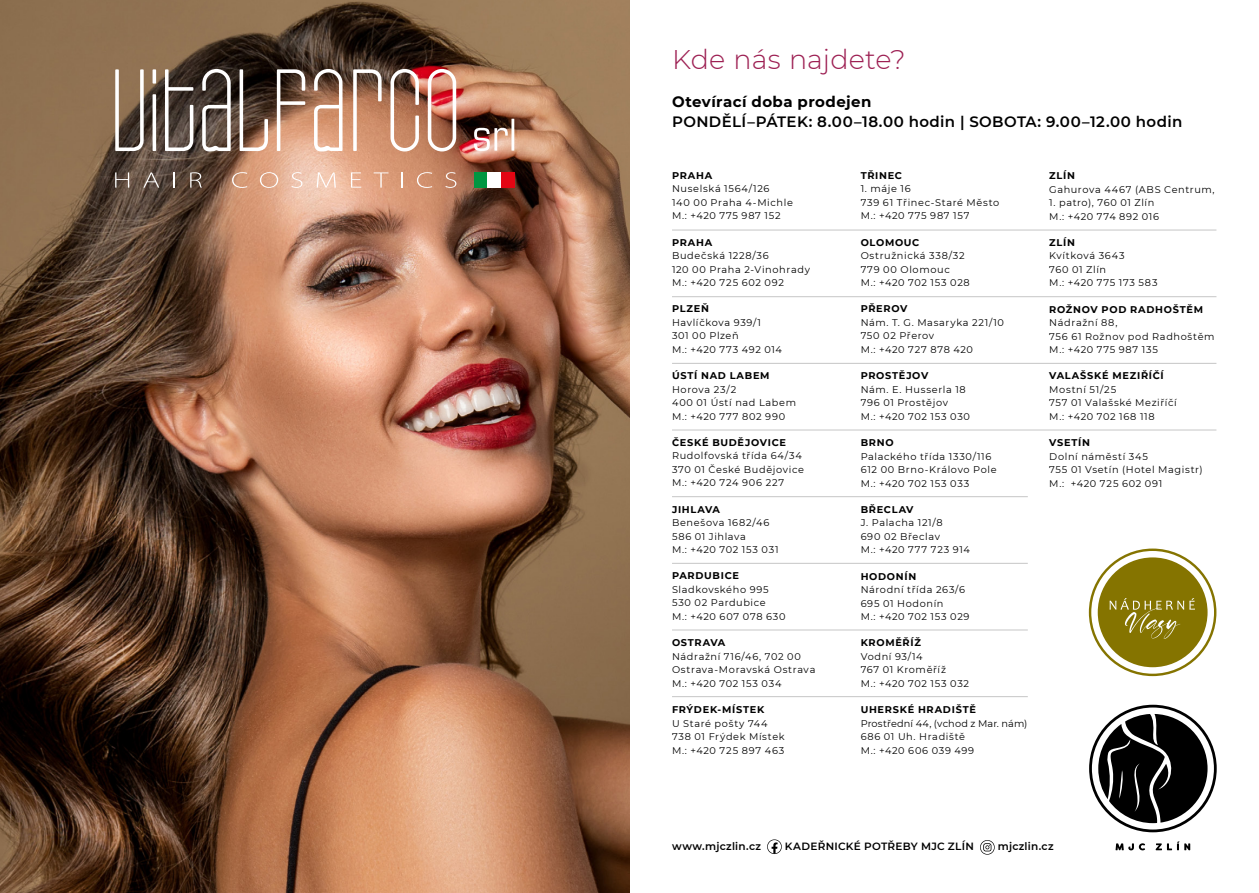
<style>
.page{position:relative;width:1259px;height:893px;background:#fff}
.page>*{position:absolute;margin:0;border:0;box-sizing:border-box;transform-origin:0 0}
.t1{font:300 27px "Montserrat";color:#9d2053}
.t2{font:600 15px "Montserrat";letter-spacing:.025em;color:#000}
.t3{font:700 15px "Montserrat";letter-spacing:.025em;color:#000}
.t4{font:600 10.5px "Montserrat";letter-spacing:.025em;color:#000}
.t5{font:9.75px/13.5px "Montserrat";letter-spacing:.065em;color:#000}
.t6{font:700 9.75px "Montserrat";letter-spacing:.075em;color:#000}
</style>
<div class="page">
<svg style="left:1089px;top:549px;width:127px;height:127px"></svg>
<svg style="left:1089px;top:705px;width:127px;height:127px"></svg>
<svg style="left:1115px;top:841px;width:75px;height:9px"></svg>
<hr style="left:672px;top:230px;width:544px;height:1px;background:#c6c6c6">
<hr style="left:672px;top:296px;width:544px;height:1px;background:#c6c6c6">
<hr style="left:672px;top:363px;width:544px;height:1px;background:#c6c6c6">
<hr style="left:672px;top:430px;width:544px;height:1px;background:#c6c6c6">
<hr style="left:672px;top:496px;width:355px;height:1px;background:#c6c6c6">
<hr style="left:672px;top:563px;width:355px;height:1px;background:#c6c6c6">
<hr style="left:672px;top:630px;width:355px;height:1px;background:#c6c6c6">
<hr style="left:672px;top:696px;width:355px;height:1px;background:#c6c6c6">
<svg style="left:767px;top:839px;width:15px;height:15px"></svg>
<svg style="left:980px;top:840px;width:14px;height:15px"></svg>
<img style="left:0;top:0;width:629px;height:893px">
<img style="left:105px;top:69px;width:420px;height:92px">
<svg style="left:115px;top:172px;width:14px;height:16px"></svg>
<svg style="left:143px;top:172px;width:16px;height:16px"></svg>
<svg style="left:173px;top:172px;width:1px;height:16px"></svg>
<svg style="left:190px;top:172px;width:12px;height:16px"></svg>
<svg style="left:232px;top:172px;width:15px;height:16px"></svg>
<svg style="left:260px;top:172px;width:18px;height:16px"></svg>
<svg style="left:291px;top:172px;width:11px;height:16px"></svg>
<svg style="left:316px;top:172px;width:20px;height:16px"></svg>
<svg style="left:351px;top:172px;width:10px;height:16px"></svg>
<svg style="left:373px;top:172px;width:15px;height:16px"></svg>
<svg style="left:401px;top:172px;width:1px;height:16px"></svg>
<svg style="left:417px;top:172px;width:15px;height:16px"></svg>
<svg style="left:445px;top:172px;width:11px;height:16px"></svg>
<div style="left:474px;top:172px;width:13px;height:16px;background:#009641"></div>
<div style="left:501px;top:172px;width:13px;height:16px;background:#e30613"></div>
<div style="left:487px;top:172px;width:14px;height:16px;background:#fff"></div>
<h1 class="t1" style="left:672px;top:41px;width:235px">Kde nás najdete?</h1>
<h2 class="t3" style="left:672px;top:91px;width:201px">Otevírací doba prodejen</h2>
<h2 class="t2" style="left:672px;top:111px;width:512px">PONDĚLÍ–PÁTEK: 8.00–18.00 hodin | SOBOTA: 9.00–12.00 hodin</h2>
<p class="t6" style="left:672px;top:168px;width:42px">PRAHA</p>
<p class="t5" style="left:672px;top:182px;width:122px">Nuselská 1564/126<br>140 00 Praha 4-Michle<br>M.: +420 775 987 152</p>
<p class="t6" style="left:672px;top:235px;width:42px">PRAHA</p>
<p class="t5" style="left:672px;top:249px;width:139px">Budečská 1228/36<br>120 00 Praha 2-Vinohrady<br>M.: +420 725 602 092</p>
<p class="t6" style="left:672px;top:302px;width:38px">PLZEŇ</p>
<p class="t5" style="left:672px;top:315px;width:111px">Havlíčkova 939/1<br>301 00 Plzeň<br>M.: +420 773 492 014</p>
<p class="t6" style="left:672px;top:369px;width:99px">ÚSTÍ NAD LABEM</p>
<p class="t5" style="left:672px;top:382px;width:126px">Horova 23/2<br>400 01 Ústí nad Labem<br>M.: +420 777 802 990</p>
<p class="t6" style="left:672px;top:435px;width:115px">ČESKÉ BUDĚJOVICE</p>
<p class="t5" style="left:672px;top:449px;width:134px">Rudolfovská třída 64/34<br>370 01 České Budějovice<br>M.: +420 724 906 227</p>
<p class="t6" style="left:672px;top:502px;width:49px">JIHLAVA</p>
<p class="t5" style="left:672px;top:516px;width:108px">Benešova 1682/46<br>586 01 Jihlava<br>M.: +420 702 153 031</p>
<p class="t6" style="left:672px;top:569px;width:69px">PARDUBICE</p>
<p class="t5" style="left:672px;top:582px;width:115px">Sladkovského 995<br>530 02 Pardubice<br>M.: +420 607 078 630</p>
<p class="t6" style="left:672px;top:636px;width:55px">OSTRAVA</p>
<p class="t5" style="left:672px;top:649px;width:145px">Nádražní 716/46, 702 00<br>Ostrava-Moravská Ostrava<br>M.: +420 702 153 034</p>
<p class="t6" style="left:672px;top:702px;width:94px">FRÝDEK-MÍSTEK</p>
<p class="t5" style="left:672px;top:716px;width:114px">U Staré pošty 744<br>738 01 Frýdek Místek<br>M.: +420 725 897 463</p>
<p class="t6" style="left:860px;top:168px;width:43px">TŘINEC</p>
<p class="t5" style="left:860px;top:182px;width:140px">1. máje 16<br>739 61 Třinec-Staré Město<br>M.: +420 775 987 157</p>
<p class="t6" style="left:860px;top:235px;width:60px">OLOMOUC</p>
<p class="t5" style="left:860px;top:249px;width:111px">Ostružnická 338/32<br>779 00 Olomouc<br>M.: +420 702 153 028</p>
<p class="t6" style="left:860px;top:302px;width:48px">PŘEROV</p>
<p class="t5" style="left:860px;top:315px;width:145px">Nám. T. G. Masaryka 221/10<br>750 02 Přerov<br>M.: +420 727 878 420</p>
<p class="t6" style="left:860px;top:369px;width:69px">PROSTĚJOV</p>
<p class="t5" style="left:860px;top:382px;width:111px">Nám. E. Husserla 18<br>796 01 Prostějov<br>M.: +420 702 153 030</p>
<p class="t6" style="left:860px;top:435px;width:34px">BRNO</p>
<p class="t5" style="left:860px;top:449px;width:138px">Palackého třída 1330/116<br>612 00 Brno-Královo Pole<br>M.: +420 702 153 033</p>
<p class="t6" style="left:860px;top:502px;width:54px">BŘECLAV</p>
<p class="t5" style="left:860px;top:516px;width:111px">J. Palacha 121/8<br>690 02 Břeclav<br>M.: +420 777 723 914</p>
<p class="t6" style="left:860px;top:569px;width:57px">HODONÍN</p>
<p class="t5" style="left:860px;top:582px;width:110px">Národní třída 263/6<br>695 01 Hodonín<br>M.: +420 702 153 029</p>
<p class="t6" style="left:860px;top:636px;width:62px">KROMĚŘÍŽ</p>
<p class="t5" style="left:860px;top:649px;width:110px">Vodní 93/14<br>767 01 Kroměříž<br>M.: +420 702 153 032</p>
<p class="t6" style="left:860px;top:703px;width:117px">UHERSKÉ HRADIŠTĚ</p>
<p class="t5" style="left:860px;top:716px;width:168px">Prostřední 44, (vchod z Mar. nám)<br>686 01 Uh. Hradiště<br>M.: +420 606 039 499</p>
<p class="t6" style="left:1049px;top:169px;width:27px">ZLÍN</p>
<p class="t5" style="left:1049px;top:182px;width:167px">Gahurova 4467 (ABS Centrum,</p>
<p class="t5" style="left:1049px;top:195px;width:111px">1. patro), 760 01 Zlín<br>M.: +420 774 892 016</p>
<p class="t6" style="left:1049px;top:235px;width:27px">ZLÍN</p>
<p class="t5" style="left:1049px;top:249px;width:110px">Kvítková 3643<br>760 01 Zlín<br>M.: +420 775 173 583</p>
<p class="t6" style="left:1049px;top:302px;width:155px">ROŽNOV POD RADHOŠTĚM</p>
<p class="t5" style="left:1049px;top:316px;width:167px">Nádražní 88,<br>756 61 Rožnov pod Radhoštěm<br>M.: +420 775 987 135</p>
<p class="t6" style="left:1049px;top:369px;width:116px">VALAŠSKÉ MEZIŘÍČÍ</p>
<p class="t5" style="left:1049px;top:382px;width:129px">Mostní 51/25<br>757 01 Valašské Meziříčí<br>M.: +420 702 168 118</p>
<p class="t6" style="left:1049px;top:436px;width:42px">VSETÍN</p>
<p class="t5" style="left:1049px;top:449px;width:155px">Dolní náměstí 345<br>755 01 Vsetín (Hotel Magistr)<br>M.: +420 725 602 091</p>
<p class="t4" style="left:672px;top:839px;width:90px">www.mjczlin.cz</p>
<p class="t4" style="left:785px;top:839px;width:191px">KADEŘNICKÉ POTŘEBY MJC ZLÍN</p>
<p class="t4" style="left:997px;top:839px;width:57px">mjczlin.cz</p>
</div>
